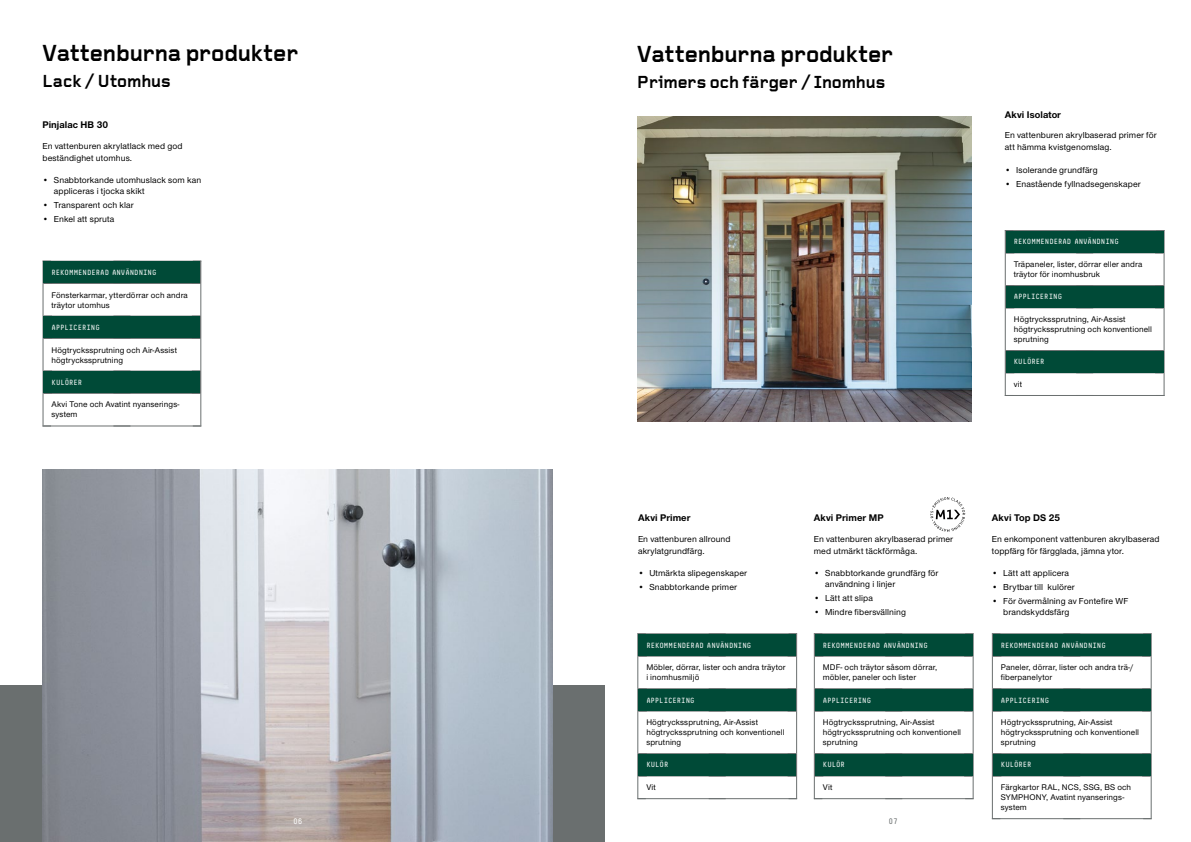
<style>
.page{position:relative;width:1191px;height:842px;background:#fff}
.page>*{position:absolute;margin:0;border:0;box-sizing:border-box;transform-origin:0 0}
.t1{font:700 24px "Foundry Gridnik";letter-spacing:-.005em;color:#000}
.t2{font:700 18px "Foundry Gridnik";letter-spacing:.005em;color:#000}
.t3{font:700 10px "Nimbus San Nov";letter-spacing:.005em;color:#000}
.t4{font:500 9px/12px "Nimbus Sans Novus";letter-spacing:.01em;color:#000}
.t5{font:500 8.5px/10px "Nimbus Sans Novus";letter-spacing:.01em;color:#000}
.t6{font:8px "Decima Mono Pro";color:#fff}
.t7{font:8px "Decima Mono Pro";color:#6a6f6f}
.t8{font:7.5px "Decima Mono Pro";letter-spacing:-.01em;color:#fff}
</style>
<div class="page">
<img style="left:637px;top:117px;width:335px;height:305px">
<svg style="left:814px;top:633px;width:159px;height:166px"></svg>
<div style="left:815px;top:634px;width:157px;height:22px;background:#004a37"></div>
<div style="left:815px;top:689px;width:157px;height:21px;background:#004a37"></div>
<div style="left:815px;top:754px;width:157px;height:21px;background:#004a37"></div>
<svg style="left:1004px;top:230px;width:160px;height:166px"></svg>
<div style="left:1005px;top:231px;width:158px;height:21px;background:#004a37"></div>
<div style="left:1005px;top:286px;width:158px;height:21px;background:#004a37"></div>
<div style="left:1005px;top:351px;width:158px;height:21px;background:#004a37"></div>
<svg style="left:637px;top:633px;width:160px;height:166px"></svg>
<div style="left:638px;top:634px;width:158px;height:22px;background:#004a37"></div>
<div style="left:638px;top:689px;width:158px;height:21px;background:#004a37"></div>
<div style="left:638px;top:754px;width:158px;height:21px;background:#004a37"></div>
<svg style="left:930px;top:497px;width:35px;height:35px"></svg>
<div style="left:0;top:686px;width:604px;height:156px;background:#6a6f6f"></div>
<img style="left:43px;top:469px;width:510px;height:373px">
<hr style="left:992px;top:818px;width:159px;height:1px;background:#6a6f6f">
<svg style="left:1080px;top:818px;width:31px;height:1px"></svg>
<svg style="left:992px;top:633px;width:159px;height:143px"></svg>
<hr style="left:992px;top:776px;width:1px;height:42px;background:#6a6f6f">
<hr style="left:1150px;top:776px;width:1px;height:42px;background:#6a6f6f">
<div style="left:993px;top:634px;width:157px;height:22px;background:#004a37"></div>
<div style="left:993px;top:689px;width:157px;height:21px;background:#004a37"></div>
<div style="left:993px;top:754px;width:157px;height:21px;background:#004a37"></div>
<hr style="left:43px;top:425px;width:158px;height:1px;background:#6a6f6f">
<svg style="left:113px;top:425px;width:49px;height:1px"></svg>
<svg style="left:43px;top:261px;width:158px;height:133px"></svg>
<hr style="left:43px;top:393px;width:1px;height:32px;background:#6a6f6f">
<hr style="left:200px;top:393px;width:1px;height:32px;background:#6a6f6f">
<div style="left:44px;top:262px;width:156px;height:21px;background:#004a37"></div>
<div style="left:44px;top:317px;width:156px;height:21px;background:#004a37"></div>
<div style="left:44px;top:372px;width:156px;height:21px;background:#004a37"></div>
<h1 class="t1" style="left:43px;top:38px;width:257px">Vattenburna produkter</h1>
<h2 class="t2" style="left:43px;top:70px;width:130px">Lack / Utomhus</h2>
<p class="t3" style="left:43px;top:118px;width:67px">Pinjalac HB 30</p>
<p class="t4" style="left:43px;top:140px;width:142px">En vattenburen akrylatlack med god beständighet utomhus.</p>
<p class="t4" style="left:54px;top:174px;width:149px;line-height:11px;text-indent:-11px">• Snabbtorkande utomhuslack som kan appliceras i tjocka skikt</p>
<p class="t4" style="left:43px;top:199px;width:93px">• Transparent och klar</p>
<p class="t4" style="left:43px;top:213px;width:73px">• Enkel att spruta</p>
<p class="t8" style="left:52px;top:268px;width:107px">REKOMMENDERAD ANVÄNDNING</p>
<p class="t5" style="left:52px;top:289px;width:138px">Fönsterkarmar, ytterdörrar och andra träytor utomhus</p>
<p class="t8" style="left:52px;top:323px;width:50px">APPLICERING</p>
<p class="t5" style="left:52px;top:344px;width:127px">Högtryckssprutning och Air-Assist högtryckssprutning</p>
<p class="t8" style="left:52px;top:378px;width:32px">KULÖRER</p>
<p class="t5" style="left:52px;top:399px;width:129px">Akvi Tone och Avatint nyanserings&shy;system</p>
<h1 class="t1" style="left:637px;top:40px;width:257px">Vattenburna produkter</h1>
<h2 class="t2" style="left:637px;top:72px;width:250px">Primers och färger / Inomhus</h2>
<p class="t3" style="left:1004px;top:108px;width:58px">Akvi Isolator</p>
<p class="t4" style="left:1004px;top:129px;width:153px">En vattenburen akrylbaserad primer för att hämma kvistgenomslag.</p>
<p class="t4" style="left:1004px;top:163px;width:94px">• Isolerande grundfärg</p>
<p class="t4" style="left:1004px;top:177px;width:137px">• Enastående fyllnadsegenskaper</p>
<p class="t8" style="left:1013px;top:238px;width:107px">REKOMMENDERAD ANVÄNDNING</p>
<p class="t5" style="left:1013px;top:259px;width:130px">Träpaneler, lister, dörrar eller andra träytor för inomhusbruk</p>
<p class="t8" style="left:1013px;top:293px;width:50px">APPLICERING</p>
<p class="t5" style="left:1013px;top:314px;width:140px">Högtryckssprutning, Air-Assist högtryckssprutning och konventionell sprutning</p>
<p class="t8" style="left:1013px;top:358px;width:32px">KULÖRER</p>
<p class="t5" style="left:1013px;top:379px;width:10px">vit</p>
<p class="t3" style="left:638px;top:511px;width:54px">Akvi Primer</p>
<p class="t4" style="left:638px;top:532px;width:94px">En vattenburen allround akrylatgrundfärg.</p>
<p class="t4" style="left:638px;top:566px;width:111px">• Utmärkta slipegenskaper</p>
<p class="t4" style="left:638px;top:580px;width:100px">• Snabbtorkande primer</p>
<p class="t8" style="left:646px;top:641px;width:107px">REKOMMENDERAD ANVÄNDNING</p>
<p class="t5" style="left:646px;top:662px;width:141px">Möbler, dörrar, lister och andra träytor i inomhusmiljö</p>
<p class="t8" style="left:646px;top:696px;width:50px">APPLICERING</p>
<p class="t5" style="left:646px;top:717px;width:140px">Högtryckssprutning, Air-Assist högtryckssprutning och konventionell sprutning</p>
<p class="t8" style="left:646px;top:761px;width:24px">KULÖR</p>
<p class="t5" style="left:646px;top:782px;width:11px">Vit</p>
<p class="t3" style="left:814px;top:511px;width:71px">Akvi Primer MP</p>
<p class="t4" style="left:814px;top:532px;width:141px">En vattenburen akrylbaserad primer med utmärkt täckförmåga.</p>
<p class="t4" style="left:825px;top:567px;width:115px;line-height:11px;text-indent:-11px">• Snabbtorkande grundfärg för användning i linjer</p>
<p class="t4" style="left:814px;top:591px;width:61px">• Lätt att slipa</p>
<p class="t4" style="left:814px;top:605px;width:94px">• Mindre fibersvällning</p>
<p class="t8" style="left:823px;top:641px;width:107px">REKOMMENDERAD ANVÄNDNING</p>
<p class="t5" style="left:823px;top:662px;width:116px">MDF- och träytor såsom dörrar, möbler, paneler och lister</p>
<p class="t8" style="left:823px;top:696px;width:50px">APPLICERING</p>
<p class="t5" style="left:823px;top:717px;width:140px">Högtryckssprutning, Air-Assist högtryckssprutning och konventionell sprutning</p>
<p class="t8" style="left:823px;top:761px;width:24px">KULÖR</p>
<p class="t5" style="left:823px;top:782px;width:11px">Vit</p>
<p class="t6" style="left:293px;top:816px;width:11px">06</p>
<p class="t7" style="left:888px;top:816px;width:11px">07</p>
<p class="t3" style="left:992px;top:511px;width:70px">Akvi Top DS 25</p>
<p class="t4" style="left:992px;top:532px;width:169px">En enkomponent vattenburen akrylbaserad toppfärg för färgglada, jämna ytor.</p>
<p class="t4" style="left:992px;top:566px;width:79px">• Lätt att applicera</p>
<p class="t4" style="left:992px;top:580px;width:84px">• Brytbar till kulörer</p>
<p class="t4" style="left:1003px;top:595px;width:126px;line-height:11px;text-indent:-11px">• För övermålning av Fontefire WF brandskyddsfärg</p>
<p class="t8" style="left:1001px;top:641px;width:107px">REKOMMENDERAD ANVÄNDNING</p>
<p class="t5" style="left:1001px;top:662px;width:134px">Paneler, dörrar, lister och andra trä-/ fiberpanelytor</p>
<p class="t8" style="left:1001px;top:696px;width:50px">APPLICERING</p>
<p class="t5" style="left:1001px;top:717px;width:140px">Högtryckssprutning, Air-Assist högtryckssprutning och konventionell sprutning</p>
<p class="t8" style="left:1001px;top:761px;width:32px">KULÖRER</p>
<p class="t5" style="left:1001px;top:782px;width:132px">Färgkartor RAL, NCS, SSG, BS och<br>SYMPHONY, Avatint nyanserings&shy;system</p>
</div>
